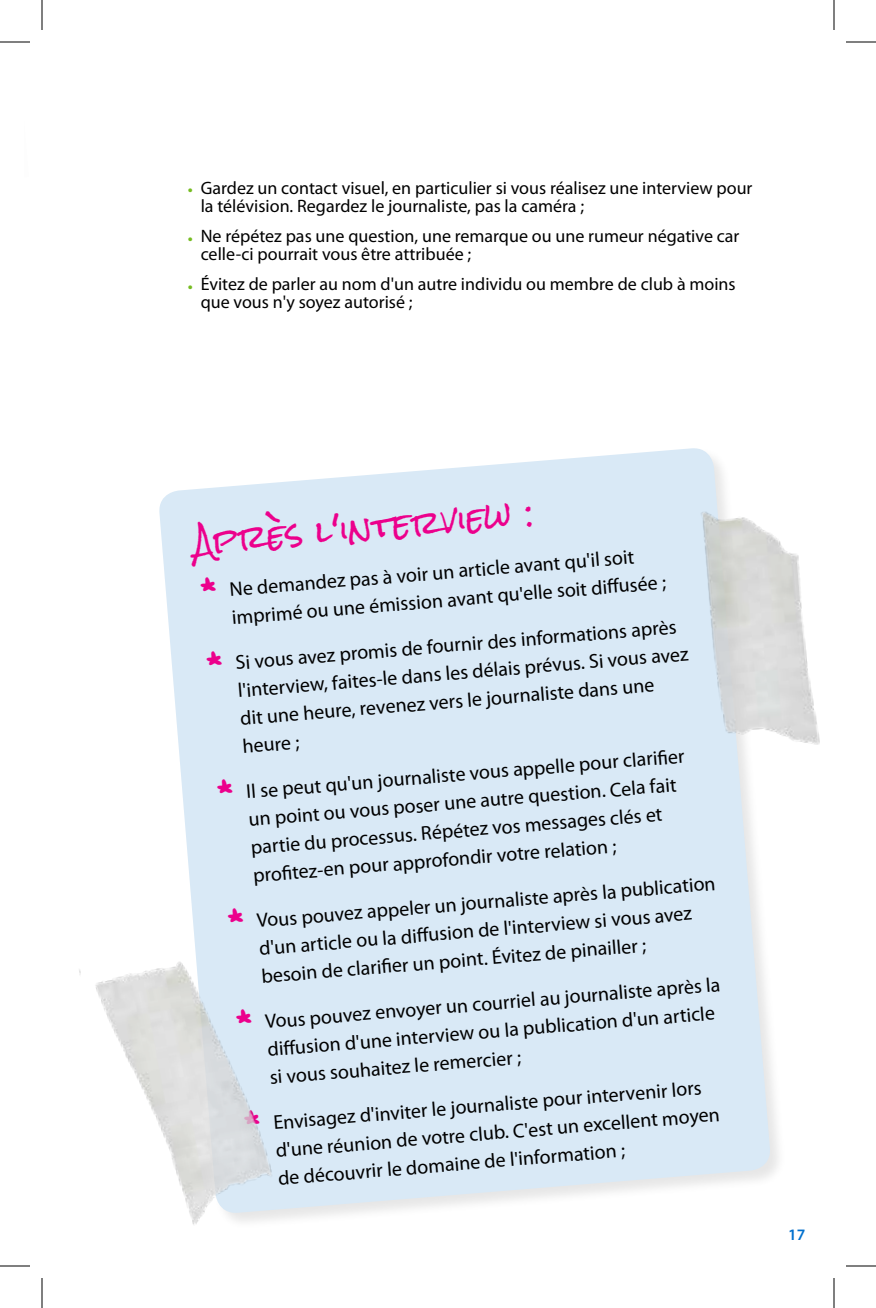
<style>
.page{position:relative;width:876px;height:1308px;background:#fff}
.page>*{position:absolute;margin:0;border:0;box-sizing:border-box;transform-origin:0 0}
.t1{font:30.8px "Rock Salt";color:#ec008c}
.t2{font:20px/28px "Myriad Pro";color:#000}
.t3{font:18px/18px "Myriad Pro";color:#000}
.t4{font:600 16px "Myriad Pro";color:#0070ce}
.s1{color:#76bc21}
</style>
<div class="page">
<svg style="left:159px;top:448px;width:613px;height:766px;fill:#d9e9f6"></svg>
<img style="left:696px;top:494px;width:124px;height:265px">
<img style="left:79px;top:935px;width:218px;height:290px">
<hr style="left:0;top:42px;width:30px;height:1px;background:#000">
<hr style="left:846px;top:42px;width:30px;height:1px;background:#000">
<hr style="left:0;top:1266px;width:30px;height:1px;background:#000">
<hr style="left:846px;top:1266px;width:30px;height:1px;background:#000">
<hr style="left:42px;top:0;width:1px;height:30px;background:#000">
<hr style="left:42px;top:1278px;width:1px;height:30px;background:#000">
<hr style="left:834px;top:0;width:1px;height:30px;background:#000">
<hr style="left:834px;top:1278px;width:1px;height:30px;background:#000">
<svg style="left:200px;top:577px;width:16px;height:15px"></svg>
<svg style="left:206px;top:650px;width:16px;height:15px"></svg>
<svg style="left:217px;top:779px;width:16px;height:15px"></svg>
<svg style="left:227px;top:908px;width:16px;height:15px"></svg>
<svg style="left:236px;top:1009px;width:15px;height:15px"></svg>
<svg style="left:244px;top:1110px;width:16px;height:15px"></svg>
<p class="t3" style="left:201px;top:178px;width:553px;text-indent:-13px"><span class="s1">•</span> Gardez un contact visuel, en particulier si vous réalisez une interview pour la télévision. Regardez le journaliste, pas la caméra ;</p>
<p class="t3" style="left:201px;top:226px;width:540px;text-indent:-13px"><span class="s1">•</span> Ne répétez pas une question, une remarque ou une rumeur négative car celle-ci pourrait vous être attribuée ;</p>
<p class="t3" style="left:201px;top:274px;width:537px;text-indent:-13px"><span class="s1">•</span> Évitez de parler au nom d'un autre individu ou membre de club à moins que vous n'y soyez autorisé ;</p>
<h1 class="t1" style="left:192px;top:526px;width:343px;rotate:-5deg">Après l'interview :</h1>
<p class="t2" style="left:228px;top:577px;width:437px;rotate:-5deg">Ne demandez pas à voir un article avant qu'il soit imprimé ou une émission avant qu'elle soit diff usée ;</p>
<p class="t2" style="left:234px;top:650px;width:454px;rotate:-5deg">Si vous avez promis de fournir des informations après l'interview, faites-le dans les délais prévus. Si vous avez dit une heure, revenez vers le journaliste dans une heure ;</p>
<p class="t2" style="left:245px;top:779px;width:442px;rotate:-5deg">Il se peut qu'un journaliste vous appelle pour clarifi er un point ou vous poser une autre question. Cela fait partie du processus. Répétez vos messages clés et profi tez-en pour approfondir votre relation ;</p>
<p class="t2" style="left:255px;top:908px;width:462px;rotate:-5deg">Vous pouvez appeler un journaliste après la publication d'un article ou la diff usion de l'interview si vous avez besoin de clarifi er un point. Évitez de pinailler ;</p>
<p class="t2" style="left:264px;top:1009px;width:458px;rotate:-5deg">Vous pouvez envoyer un courriel au journaliste après la diff usion d'une interview ou la publication d'un article si vous souhaitez le remercier ;</p>
<p class="t2" style="left:272px;top:1110px;width:447px;rotate:-5deg">Envisagez d'inviter le journaliste pour intervenir lors d'une réunion de votre club. C'est un excellent moyen de découvrir le domaine de l'information ;</p>
<p class="t4" style="left:788px;top:1225px;width:19px">17</p>
</div>
